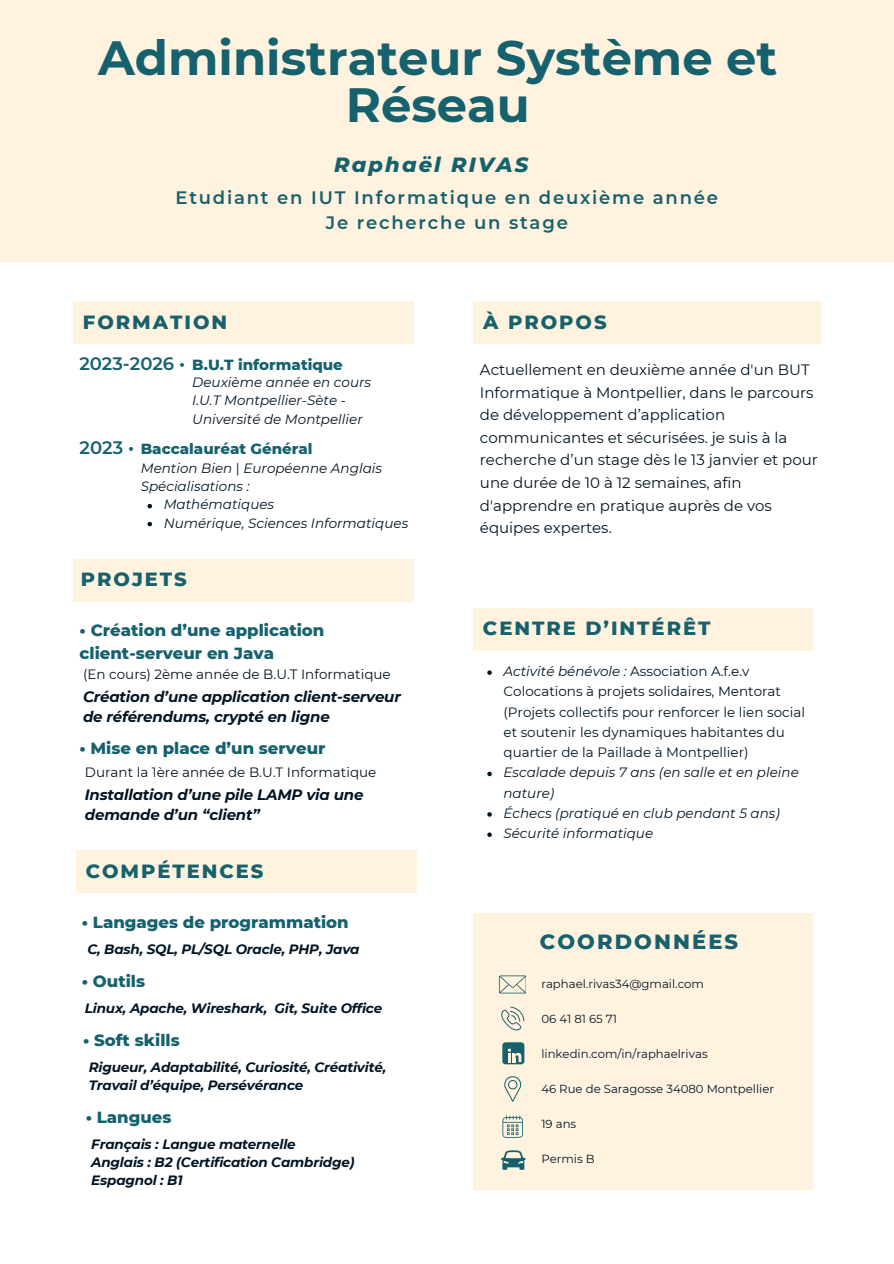
<style>
.page{position:relative;width:894px;height:1264px;background:#fff}
.page>*{position:absolute;margin:0;border:0;box-sizing:border-box;transform-origin:0 0}
.t1{font:700 48px/47.2px "Montserrat";color:#15616d;text-align:center}
.t2{font:italic 800 21px "Montserrat";letter-spacing:.1em;color:#15616d}
.t3{font:800 21px "Montserrat";letter-spacing:.1em;color:#15616d}
.t4{font:800 19.5px "Montserrat";letter-spacing:.1em;color:#15616d}
.t5{font:600 18px/24.8px "Montserrat";letter-spacing:.1em;color:#15616d;text-align:center}
.t6{font:600 18px "Montserrat";color:#15616d}
.t7{font:800 16.5px/22.5px "Montserrat";color:#15616d}
.t8{font:15px/22.5px "Montserrat";color:#001524}
.t9{font:italic 700 15px/20px "Montserrat";letter-spacing:-.01em;color:#001524}
.t10{font:800 15px "Montserrat";color:#15616d}
.t11{font:13.5px/20.2px "Montserrat";color:#001524}
.t12{font:italic 13.5px/18px "Montserrat";color:#001524}
.t13{font:italic 700 13.5px/18px "Montserrat";letter-spacing:-.01em;color:#001524}
.t14{font:11.7px "Montserrat";color:#001524}
.s1{font-style:normal}
.s2{font-style:italic}
</style>
<div class="page">
<div style="left:473px;top:608px;width:340px;height:42px;background:#fff2df"></div>
<svg style="left:487px;top:670px;width:4px;height:5px"></svg>
<svg style="left:487px;top:771px;width:4px;height:5px"></svg>
<svg style="left:487px;top:812px;width:4px;height:4px"></svg>
<svg style="left:487px;top:832px;width:4px;height:5px"></svg>
<div style="left:473px;top:301px;width:347px;height:43px;background:#fff2df"></div>
<div style="left:73px;top:301px;width:341px;height:43px;background:#fff2df"></div>
<svg style="left:147px;top:504px;width:5px;height:4px"></svg>
<svg style="left:147px;top:522px;width:5px;height:4px"></svg>
<div style="left:0;top:0;width:893px;height:262px;background:#fff2df"></div>
<div style="left:73px;top:559px;width:341px;height:43px;background:#fff2df"></div>
<div style="left:76px;top:850px;width:340px;height:43px;background:#fff2df"></div>
<div style="left:473px;top:913px;width:340px;height:276px;background:#fff2df"></div>
<svg style="left:504px;top:1076px;width:17px;height:25px"></svg>
<svg style="left:501px;top:1006px;width:23px;height:24px"></svg>
<svg style="left:499px;top:975px;width:27px;height:18px"></svg>
<svg style="left:501px;top:1150px;width:24px;height:19px"></svg>
<svg style="left:502px;top:1115px;width:20px;height:22px"></svg>
<div style="left:502px;top:1042px;width:22px;height:22px;background:#15616d;border-radius:3px"></div>
<svg style="left:507px;top:1048px;width:14px;height:14px"></svg>
<p class="t1" style="left:98px;top:34px;width:680px">Administrateur Système et<br>Réseau</p>
<p class="t2" style="left:334px;top:152px;width:195px">Raphaël RIVAS</p>
<p class="t5" style="left:175px;top:185px;width:544px">Etudiant en IUT Informatique en deuxième année<br>Je recherche un stage</p>
<h5 class="t4" style="left:83px;top:310px;width:146px">FORMATION</h5>
<h6 class="t6" style="left:79px;top:353px;width:107px">2023-2026 •</h6>
<h4 class="t10" style="left:192px;top:356px;width:152px">B.U.T informatique</h4>
<h2 class="t12" style="left:192px;top:373px;width:180px">Deuxième année en cours<br>I.U.T Montpellier-Sète -<br>Université de Montpellier</h2>
<p class="t5" style="left:80px;top:435px;width:56px">2023 •</p>
<p class="t10" style="left:141px;top:439px;width:173px">Baccalauréat Général</p>
<h4 class="t12" style="left:141px;top:459px;width:243px">Mention Bien <span class="s1">|</span> Européenne Anglais<br>Spécialisations :</h4>
<h5 class="t12" style="left:164px;top:495px;width:112px">Mathématiques</h5>
<h6 class="t12" style="left:164px;top:513px;width:246px">Numérique, Sciences Informatiques</h6>
<h2 class="t4" style="left:81px;top:567px;width:107px">PROJETS</h2>
<h5 class="t7" style="left:80px;top:619px;width:246px">• Création d’une application client-serveur en Java</h5>
<h6 class="t11" style="left:83px;top:664px;width:309px">(En cours) 2ème année de B.U.T Informatique</h6>
<h4 class="t9" style="left:83px;top:686px;width:319px">Création d’une application client-serveur de référendums, crypté en ligne</h4>
<h4 class="t7" style="left:79px;top:736px;width:247px">• Mise en place d’un serveur</h4>
<h5 class="t11" style="left:85px;top:762px;width:293px">Durant la 1ère année de B.U.T Informatique</h5>
<h4 class="t9" style="left:85px;top:784px;width:280px">Installation d’une pile LAMP via une demande d’un “client”</h4>
<h5 class="t4" style="left:86px;top:858px;width:179px">COMPÉTENCES</h5>
<h4 class="t7" style="left:82px;top:910px;width:268px">• Langages de programmation</h4>
<h5 class="t13" style="left:87px;top:940px;width:274px">C, Bash, SQL, PL/SQL Oracle, PHP, Java</h5>
<h5 class="t7" style="left:82px;top:969px;width:65px">• Outils</h5>
<h4 class="t13" style="left:85px;top:999px;width:299px">Linux, Apache, Wireshark, Git, Suite Office</h4>
<h6 class="t7" style="left:83px;top:1028px;width:98px">• Soft skills</h6>
<h2 class="t13" style="left:89px;top:1058px;width:299px">Rigueur, Adaptabilité, Curiosité, Créativité,<br>Travail d’équipe, Persévérance</h2>
<p class="t7" style="left:86px;top:1106px;width:87px">• Langues</p>
<h2 class="t13" style="left:91px;top:1135px;width:265px">Français : Langue maternelle<br>Anglais : B2 (Certification Cambridge)<br>Espagnol : B1</h2>
<h6 class="t4" style="left:483px;top:310px;width:125px">À PROPOS</h6>
<h5 class="t8" style="left:480px;top:359px;width:339px">Actuellement en deuxième année d'un BUT Informatique à Montpellier, dans le parcours de développement d’application communicantes et sécurisées. je suis à la recherche d’un stage dès le 13 janvier et pour une durée de 10 à 12 semaines, afin d'apprendre en pratique auprès de vos équipes expertes.</h5>
<h4 class="t4" style="left:483px;top:616px;width:229px">CENTRE D’INTÉRÊT</h4>
<h1 class="t11" style="left:503px;top:661px;width:303px"><span class="s2">Activité bénévole :</span> Association A.f.e.v Colocations à projets solidaires, Mentorat (Projets collectifs pour renforcer le lien social et soutenir les dynamiques habitantes du quartier de la Paillade à Montpellier)</h1>
<h3 class="t12" style="left:503px;top:762px;width:297px;line-height:20.2px">Escalade depuis 7 ans (en salle et en pleine nature)</h3>
<h4 class="t12" style="left:503px;top:804px;width:278px">Échecs (pratiqué en club pendant 5 ans)</h4>
<h2 class="t12" style="left:503px;top:824px;width:151px">Sécurité informatique</h2>
<p class="t3" style="left:539px;top:928px;width:200px">COORDONNÉES</p>
<h2 class="t14" style="left:541px;top:976px;width:164px">raphael.rivas34@gmail.com</h2>
<p class="t14" style="left:541px;top:1011px;width:77px">06 41 81 65 71</p>
<p class="t14" style="left:541px;top:1046px;width:168px">linkedin.com/in/raphaelrivas</p>
<p class="t14" style="left:541px;top:1081px;width:234px">46 Rue de Saragosse 34080 Montpellier</p>
<p class="t14" style="left:541px;top:1116px;width:36px">19 ans</p>
<p class="t14" style="left:541px;top:1151px;width:55px">Permis B</p>
</div>
